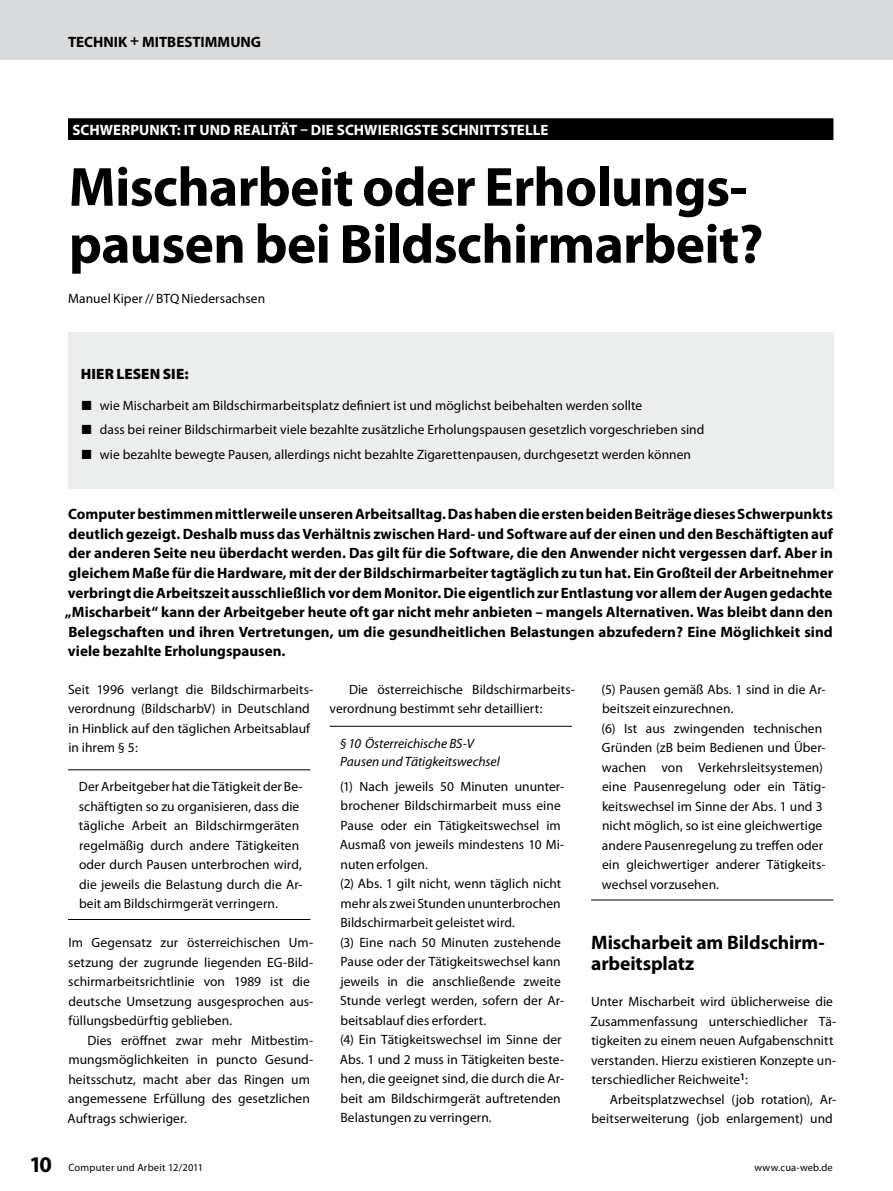
<style>
.page{position:relative;width:893px;height:1191px;background:#fff}
.page>*{position:absolute;margin:0;border:0;box-sizing:border-box;transform-origin:0 0}
.t1{font:700 55.5px/57px "Myriad Pro";letter-spacing:-.015em;color:#000}
.t2{font:700 19.5px/21px "Myriad Pro";letter-spacing:-.005em;color:#000}
.t3{font:700 15px/19.5px "Myriad Pro";color:#000;text-align:justify}
.t4{font:700 15px "Myriad Pro";color:#fff}
.t5{font:900 15px "Myriad Pro";color:#000}
.t6{font:13.5px/19.5px "Myriad Pro";letter-spacing:.005em;color:#000}
.t7{font:italic 13.5px/18px "Myriad Pro";color:#000}
.t8{font:10.5px "Myriad Pro";letter-spacing:.02em;color:#000}
.s1{font-family:"The Mix Expert"}
.s2{font-weight:700;font-size:22.5px}
</style>
<div class="page">
<div style="left:0;top:0;width:893px;height:60px;background:#d9dadb"></div>
<hr style="left:68px;top:769px;width:242px;height:1px;background:#000">
<hr style="left:68px;top:919px;width:242px;height:1px;background:#000">
<div style="left:68px;top:118px;width:765px;height:22px;background:#000"></div>
<div style="left:68px;top:333px;width:765px;height:156px;background:#eceded"></div>
<hr style="left:330px;top:726px;width:242px;height:1px;background:#000">
<hr style="left:591px;top:899px;width:242px;height:1px;background:#000">
<p class="t3" style="left:68px;top:31px;width:195px">TECHNIK + MITBESTIMMUNG</p>
<p class="t4" style="left:72px;top:120px;width:477px">SCHWERPUNKT: IT UND REALITÄT – DIE SCHWIERIGSTE SCHNITTSTELLE</p>
<h1 class="t1" style="left:69px;top:157px;width:696px">Mischarbeit oder Erholungs&shy;pausen bei Bildschirmarbeit?</h1>
<p class="t6" style="left:68px;top:289px;width:198px">Manuel Kiper // BTQ Niedersachsen</p>
<p class="t5" style="left:81px;top:364px;width:45px">HIER LESE</p>
<p class="t5" style="left:150px;top:364px;width:40px">N SIE:</p>
<p class="t6" style="left:81px;top:393px;width:625px;line-height:24.6px"><span class="s1">ó</span> wie Mischarbeit am Bildschirmarbeitsplatz definiert ist und möglichst beibehalten werden sollte<br><span class="s1">ó</span> dass bei reiner Bildschirmarbeit viele bezahlte zusätzliche Erholungspausen gesetzlich vorgeschrieben sind <span class="s1">ó</span> wie bezahlte bewegte Pausen, allerdings nicht bezahlte Zigarettenpausen, durchgesetzt werden können</p>
<p class="t3" style="left:65px;top:504px;width:770px">Computer bestimmen mittlerweile unseren Arbeitsalltag. Das haben die ersten beiden Beiträge dieses Schwerpunkts deutlich gezeigt. Deshalb muss das Verhältnis zwischen Hard- und Software auf der einen und den Beschäftigten auf der anderen Seite neu überdacht werden. Das gilt für die Software, die den Anwender nicht vergessen darf. Aber in gleichem Maße für die Hardware, mit der der Bildschirmarbeiter tagtäglich zu tun hat. Ein Großteil der Arbeitnehmer verbringt die Arbeitszeit ausschließlich vor dem Monitor. Die eigentlich zur Entlastung vor allem der Augen gedachte „Mischarbeit“ kann der Arbeitgeber heute oft gar nicht mehr anbieten – mangels Alternativen. Was bleibt dann den Belegschaften und ihren Vertretungen, um die gesundheitlichen Belastungen abzufedern? Eine Möglichkeit sind viele bezahlte Erholungspausen.</p>
<p class="t6" style="left:330px;top:679px;width:247px;text-indent:19px">Die österreichische Bildschirmarbeits&shy;verordnung bestimmt sehr detailliert:</p>
<p class="t7" style="left:340px;top:734px;width:162px">§ 10 Österreichische BS-V<br>Pausen und Tätigkeitswechsel</p>
<p class="t6" style="left:340px;top:776px;width:226px">(1) Nach jeweils 50 Minuten ununter&shy;brochener Bildschirmarbeit muss eine Pause oder ein Tätigkeitswechsel im Ausmaß von jeweils mindestens 10 Mi&shy;nuten erfolgen.<br>(2) Abs. 1 gilt nicht, wenn täglich nicht mehr als zwei Stunden ununterbrochen Bildschirmarbeit geleistet wird.<br>(3) Eine nach 50 Minuten zustehende Pause oder der Tätigkeitswechsel kann jeweils in die anschließende zweite Stunde verlegt werden, sofern der Ar&shy;beitsablauf dies erfordert.<br>(4) Ein Tätigkeitswechsel im Sinne der Abs. 1 und 2 muss in Tätigkeiten beste&shy;hen, die geeignet sind, die durch die Ar&shy;beit am Bildschirmgerät auftretenden Belastungen zu verringern.</p>
<p class="t6" style="left:602px;top:679px;width:226px">(5) Pausen gemäß Abs. 1 sind in die Ar&shy;beitszeit einzurechnen.<br>(6) Ist aus zwingenden technischen Gründen (zB beim Bedienen und Über&shy;wachen von Verkehrsleitsystemen) eine Pausenregelung oder ein Tätig&shy;keitswechsel im Sinne der Abs. 1 und 3 nicht möglich, so ist eine gleichwertige andere Pausenregelung zu treffen oder ein gleichwertiger anderer Tätigkeits&shy;wechsel vorzusehen.</p>
<p class="t6" style="left:68px;top:679px;width:247px">Seit 1996 verlangt die Bildschirmarbeits&shy;verordnung (BildscharbV) in Deutschland in Hinblick auf den täglichen Arbeitsablauf in ihrem § 5:</p>
<p class="t6" style="left:79px;top:777px;width:225px">Der Arbeitgeber hat die Tätigkeit der Be&shy;schäftigten so zu organisieren, dass die tägliche Arbeit an Bildschirmgeräten regelmäßig durch andere Tätigkeiten oder durch Pausen unterbrochen wird, die jeweils die Belastung durch die Ar&shy;beit am Bildschirmgerät verringern.</p>
<p class="t6" style="left:68px;top:933px;width:247px">Im Gegensatz zur österreichischen Um&shy;setzung der zugrunde liegenden EG-Bild&shy;schirmarbeitsrichtlinie von 1989 ist die deutsche Umsetzung ausgesprochen aus&shy;füllungsbedürftig geblieben.</p>
<p class="t6" style="left:68px;top:1030px;width:247px;text-indent:20px">Dies eröffnet zwar mehr Mitbestim&shy;mungsmöglichkeiten in puncto Gesund&shy;heitsschutz, macht aber das Ringen um angemessene Erfüllung des gesetzlichen Auftrags schwieriger.</p>
<h2 class="t2" style="left:591px;top:931px;width:235px">Mischarbeit am Bildschirm&shy;arbeitsplatz</h2>
<p class="t6" style="left:590px;top:991px;width:247px">Unter Mischarbeit wird üblicherweise die Zusammenfassung unterschiedlicher Tä&shy;tigkeiten zu einem neuen Aufgabenschnitt verstanden. Hierzu existieren Konzepte un&shy;terschiedlicher Reichweite<sup>1</sup>:</p>
<p class="t6" style="left:591px;top:1089px;width:246px;text-align:right">Arbeitsplatzwechsel (job rotation), Ar&shy;beitserweiterung (job enlargement) und</p>
<p class="t8" style="left:31px;top:1161px;width:174px"><span class="s2">10</span> Computer und Arbeit 12/2011</p>
<p class="t8" style="left:754px;top:1161px;width:80px">www.cua-web.de</p>
</div>
